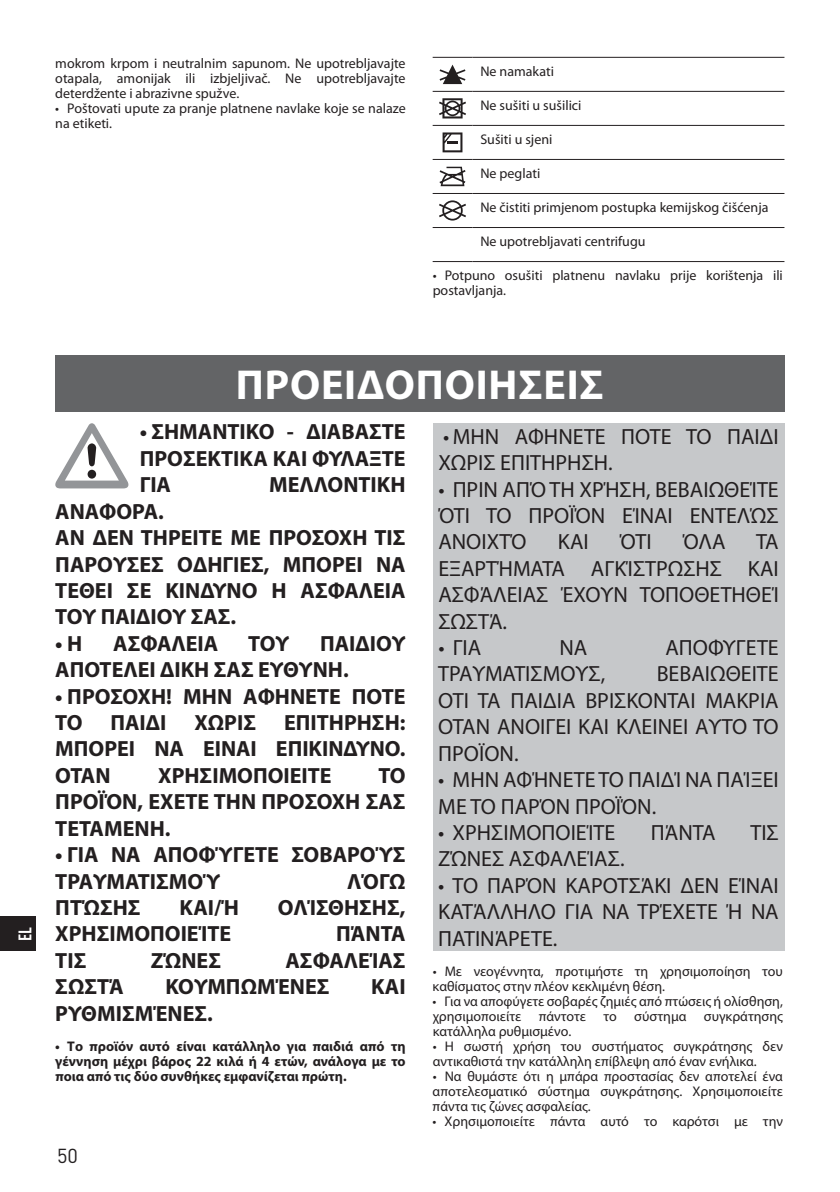
<style>
.page{position:relative;width:840px;height:1192px;background:#fff}
.page>*{position:absolute;margin:0;border:0;box-sizing:border-box;transform-origin:0 0}
.t1{font:700 42px "Myriad Pro";letter-spacing:.02em;color:#fff}
.t2{font:700 22px/26.4px "Myriad Pro";color:#231f20}
.t3{font:22px/26.4px "Myriad Pro";color:#231f20;text-align:justify}
.t4{font:20px "DIN Pro";color:#231f20}
.t5{font:700 condensed 18px "DIN Pro";color:#fff}
.t6{font:14px/15px "Myriad Pro";color:#231f20}
.t7{font:700 14px/15px "Myriad Pro";color:#231f20;text-align:justify}
</style>
<div class="page">
<div style="left:0;top:916px;width:36px;height:34px;background:#231f20"></div>
<hr style="left:472px;top:57px;width:312px;height:1px;background:#231f20">
<hr style="left:472px;top:91px;width:312px;height:1px;background:#231f20">
<hr style="left:472px;top:125px;width:312px;height:1px;background:#231f20">
<hr style="left:472px;top:159px;width:312px;height:1px;background:#231f20">
<hr style="left:472px;top:193px;width:312px;height:1px;background:#231f20">
<hr style="left:472px;top:227px;width:312px;height:1px;background:#231f20">
<hr style="left:472px;top:261px;width:312px;height:1px;background:#231f20">
<hr style="left:432px;top:227px;width:40px;height:1px;background:#231f20">
<hr style="left:432px;top:261px;width:40px;height:1px;background:#231f20">
<hr style="left:432px;top:57px;width:40px;height:1px;background:#231f20">
<hr style="left:432px;top:91px;width:40px;height:1px;background:#231f20">
<hr style="left:432px;top:125px;width:40px;height:1px;background:#231f20">
<hr style="left:432px;top:159px;width:40px;height:1px;background:#231f20">
<hr style="left:432px;top:193px;width:40px;height:1px;background:#231f20">
<svg style="left:439px;top:65px;width:26px;height:19px"></svg>
<svg style="left:439px;top:98px;width:27px;height:20px"></svg>
<svg style="left:442px;top:132px;width:20px;height:20px"></svg>
<svg style="left:439px;top:167px;width:26px;height:19px"></svg>
<svg style="left:439px;top:200px;width:27px;height:20px"></svg>
<div style="left:432px;top:423px;width:352px;height:527px;background:#c6c8ca"></div>
<div style="left:55px;top:355px;width:729px;height:56px;background:#636466"></div>
<svg style="left:55px;top:423px;width:73px;height:65px"></svg>
<p class="t6" style="left:55px;top:56px;width:352px;text-align:justify">mokrom krpom i neutralnim sapunom. Ne upotrebljavajte otapala, amonijak ili izbjeljivač. Ne upotrebljavajte deterdžente i abrazivne spužve.</p>
<p class="t6" style="left:55px;top:101px;width:352px">• Poštovati upute za pranje platnene navlake koje se nalaze na etiketi.</p>
<p class="t6" style="left:480px;top:64px;width:75px">Ne namakati</p>
<p class="t6" style="left:480px;top:99px;width:103px">Ne sušiti u sušilici</p>
<p class="t6" style="left:480px;top:133px;width:74px">Sušiti u sjeni</p>
<p class="t6" style="left:480px;top:167px;width:61px">Ne peglati</p>
<p class="t6" style="left:480px;top:201px;width:289px">Ne čistiti primjenom postupka kemijskog čišćenja</p>
<p class="t6" style="left:480px;top:235px;width:167px">Ne upotrebljavati centrifugu</p>
<p class="t6" style="left:432px;top:269px;width:351px">• Potpuno osušiti platnenu navlaku prije korištenja ili postavljanja.</p>
<p class="t5" style="left:15px;top:940px;width:16px;rotate:-90deg">EL</p>
<h1 class="t1" style="left:236px;top:369px;width:369px">ΠΡΟΕΙΔΟΠΟΙΗΣΕΙΣ</h1>
<h2 class="t2" style="left:140px;top:420px;width:267px;text-align:justify">• ΣΗΜΑΝΤΙΚΟ - ΔΙΑΒΑΣΤΕ ΠΡΟΣΕΚΤΙΚΑ ΚΑΙ ΦΥΛΑΞΤΕ ΓΙΑ</h2>
<h2 class="t3" style="left:438px;top:424px;width:342px">• ΜΗΝ ΑΦΗΝΕΤΕ ΠΟΤΕ ΤΟ ΠΑΙΔΙ<br>ΧΩΡΙΣ ΕΠΙΤΗΡΗΣΗ.</h2>
<h2 class="t3" style="left:438px;top:477px;width:342px">• ΠΡΙΝ ΑΠΌ ΤΗ ΧΡΉΣΗ, ΒΕΒΑΙΩΘΕΊΤΕ ΌΤΙ ΤΟ ΠΡΟΪΌΝ ΕΊΝΑΙ ΕΝΤΕΛΏΣ ΑΝΟΙΧΤΌ</h2>
<h2 class="t2" style="left:269px;top:473px;width:138px">ΜΕΛΛΟΝΤΙΚΗ</h2>
<h2 class="t2" style="left:55px;top:499px;width:352px">ΑΝΑΦΟΡΑ.<br>ΑΝ ΔΕΝ ΤΗΡΕΙΤΕ ΜΕ ΠΡΟΣΟΧΗ ΤΙΣ<br>ΠΑΡΟΥΣΕΣ ΟΔΗΓΙΕΣ, ΜΠΟΡΕΙ ΝΑ<br>ΤΕΘΕΙ ΣΕ ΚΙΝΔΥΝΟ Η ΑΣΦΑΛΕΙΑ<br>ΤΟΥ ΠΑΙΔΙΟΥ ΣΑΣ.</h2>
<h2 class="t2" style="left:55px;top:631px;width:29px">• Η</h2>
<h2 class="t2" style="left:113px;top:631px;width:106px">ΑΣΦΑΛΕΙΑ</h2>
<h2 class="t2" style="left:248px;top:631px;width:42px">ΤΟΥ</h2>
<h2 class="t3" style="left:557px;top:530px;width:32px">ΚΑΙ</h2>
<h2 class="t3" style="left:619px;top:530px;width:33px">ΌΤΙ</h2>
<h2 class="t3" style="left:682px;top:530px;width:44px">ΌΛΑ</h2>
<h2 class="t3" style="left:438px;top:530px;width:342px;text-indent:317px">ΤΑ ΕΞΑΡΤΉΜΑΤΑ ΑΓΚΊΣΤΡΩΣΗΣ ΚΑΙ ΑΣΦΆΛΕΙΑΣ ΈΧΟΥΝ ΤΟΠΟΘΕΤΗΘΕΊ ΣΩΣΤΆ.</h2>
<h2 class="t3" style="left:438px;top:635px;width:44px">• ΓΙΑ</h2>
<h2 class="t3" style="left:559px;top:635px;width:29px">ΝΑ</h2>
<h2 class="t3" style="left:665px;top:635px;width:115px">ΑΠΟΦΥΓΕΤΕ</h2>
<h2 class="t3" style="left:438px;top:662px;width:169px">ΤΡΑΥΜΑΤΙΣΜΟΥΣ,</h2>
<h2 class="t2" style="left:55px;top:631px;width:351px;text-indent:265px">ΠΑΙΔΙΟΥ<br>ΑΠΟΤΕΛΕΙ ΔΙΚΗ ΣΑΣ ΕΥΘΥΝΗ.</h2>
<h2 class="t2" style="left:55px;top:684px;width:351px">• ΠΡΟΣΟΧΗ! ΜΗΝ ΑΦΗΝΕΤΕ ΠΟΤΕ<br>ΤΟ</h2>
<h2 class="t3" style="left:438px;top:662px;width:342px;text-indent:218px">ΒΕΒΑΙΩΘΕΙΤΕ ΟΤΙ ΤΑ ΠΑΙΔΙΑ ΒΡΙΣΚΟΝΤΑΙ ΜΑΚΡΙΑ ΟΤΑΝ ΑΝΟΙΓΕΙ ΚΑΙ ΚΛΕΙΝΕΙ ΑΥΤΟ ΤΟ ΠΡΟΪΟΝ.</h2>
<h2 class="t3" style="left:438px;top:767px;width:342px">• ΜΗΝ ΑΦΉΝΕΤΕ ΤΟ ΠΑΙΔΊ ΝΑ ΠΑΊΞΕΙ<br>ΜΕ ΤΟ ΠΑΡΌΝ ΠΡΟΪΌΝ.</h2>
<h2 class="t3" style="left:438px;top:820px;width:178px">• ΧΡΗΣΙΜΟΠΟΙΕΊΤΕ</h2>
<h2 class="t3" style="left:650px;top:820px;width:66px">ΠΆΝΤΑ</h2>
<h2 class="t3" style="left:750px;top:820px;width:30px">ΤΙΣ</h2>
<h2 class="t3" style="left:438px;top:847px;width:188px">ΖΏΝΕΣ ΑΣΦΑΛΕΊΑΣ.</h2>
<h2 class="t3" style="left:438px;top:873px;width:342px">• ΤΟ ΠΑΡΌΝ ΚΑΡΟΤΣΆΚΙ ΔΕΝ ΕΊΝΑΙ ΚΑΤΆΛΛΗΛΟ ΓΙΑ ΝΑ ΤΡΈΧΕΤΕ Ή ΝΑ ΠΑΤΙΝΆΡΕΤΕ.</h2>
<p class="t6" style="left:432px;top:964px;width:351px">• Με νεογέννητα, προτιμήστε τη χρησιμοποίηση του καθίσματος στην πλέον κεκλιμένη θέση.</p>
<p class="t6" style="left:432px;top:994px;width:352px;text-align:justify">• Για να αποφύγετε σοβαρές ζημιές από πτώσεις ή ολίσθηση, χρησιμοποιείτε πάντοτε το σύστημα συγκράτησης κατάλληλα ρυθμισμένο.</p>
<p class="t6" style="left:432px;top:1039px;width:351px">• Η σωστή χρήση του συστήματος συγκράτησης δεν αντικαθιστά την κατάλληλη επίβλεψη από έναν ενήλικα.</p>
<p class="t6" style="left:432px;top:1069px;width:352px;text-align:justify">• Να θυμάστε ότι η μπάρα προστασίας δεν αποτελεί ένα αποτελεσματικό σύστημα συγκράτησης. Χρησιμοποιείτε πάντα τις ζώνες ασφαλείας.</p>
<p class="t6" style="left:432px;top:1114px;width:351px">• Χρησιμοποιείτε πάντα αυτό το καρότσι με την</p>
<h2 class="t2" style="left:110px;top:710px;width:57px">ΠΑΙΔΙ</h2>
<h2 class="t2" style="left:194px;top:710px;width:63px">ΧΩΡΙΣ</h2>
<h2 class="t2" style="left:55px;top:710px;width:351px;text-align:justify;text-indent:229px">ΕΠΙΤΗΡΗΣΗ:<br>ΜΠΟΡΕΙ ΝΑ ΕΙΝΑΙ ΕΠΙΚΙΝΔΥΝΟ.<br>ΟΤΑΝ</h2>
<h2 class="t2" style="left:55px;top:763px;width:352px;text-align:justify;text-indent:323px">ΤΟ ΠΡΟΪΌΝ, ΕΧΕΤΕ ΤΗΝ ΠΡΟΣΟΧΗ ΣΑΣ ΤΕΤΑΜΕΝΗ.</h2>
<h2 class="t2" style="left:55px;top:842px;width:351px">• ΓΙΑ ΝΑ ΑΠΟΦΎΓΕΤΕ ΣΟΒΑΡΟΎΣ<br>ΤΡΑΥΜΑΤΙΣΜΟΎ</h2>
<h2 class="t2" style="left:158px;top:763px;width:175px">ΧΡΗΣΙΜΟΠΟΙΕΙΤΕ</h2>
<h2 class="t2" style="left:347px;top:869px;width:60px">ΛΌΓΩ</h2>
<h2 class="t2" style="left:55px;top:895px;width:87px">ΠΤΏΣΗΣ</h2>
<h2 class="t2" style="left:179px;top:895px;width:61px">ΚΑΙ/Ή</h2>
<h2 class="t2" style="left:278px;top:895px;width:129px">ΟΛΊΣΘΗΣΗΣ,</h2>
<h2 class="t2" style="left:55px;top:922px;width:177px">ΧΡΗΣΙΜΟΠΟΙΕΊΤΕ</h2>
<h2 class="t2" style="left:336px;top:922px;width:71px">ΠΆΝΤΑ</h2>
<h2 class="t2" style="left:55px;top:948px;width:33px">ΤΙΣ</h2>
<h2 class="t2" style="left:151px;top:948px;width:72px">ΖΏΝΕΣ</h2>
<h2 class="t2" style="left:285px;top:948px;width:122px">ΑΣΦΑΛΕΊΑΣ</h2>
<h2 class="t2" style="left:55px;top:974px;width:70px">ΣΩΣΤΆ</h2>
<h2 class="t2" style="left:165px;top:974px;width:165px">ΚΟΥΜΠΩΜΈΝΕΣ</h2>
<h2 class="t2" style="left:371px;top:974px;width:36px">ΚΑΙ</h2>
<h2 class="t2" style="left:55px;top:1001px;width:159px">ΡΥΘΜΙΣΜΈΝΕΣ.</h2>
<p class="t7" style="left:55px;top:1039px;width:352px">• Το προϊόν αυτό είναι κατάλληλο για παιδιά από τη γέννηση μέχρι βάρος 22 κιλά ή 4 ετών, ανάλογα με το ποια από τις δύο συνθήκες εμφανίζεται πρώτη.</p>
<h3 class="t4" style="left:57px;top:1148px;width:22px">50</h3>
</div>
